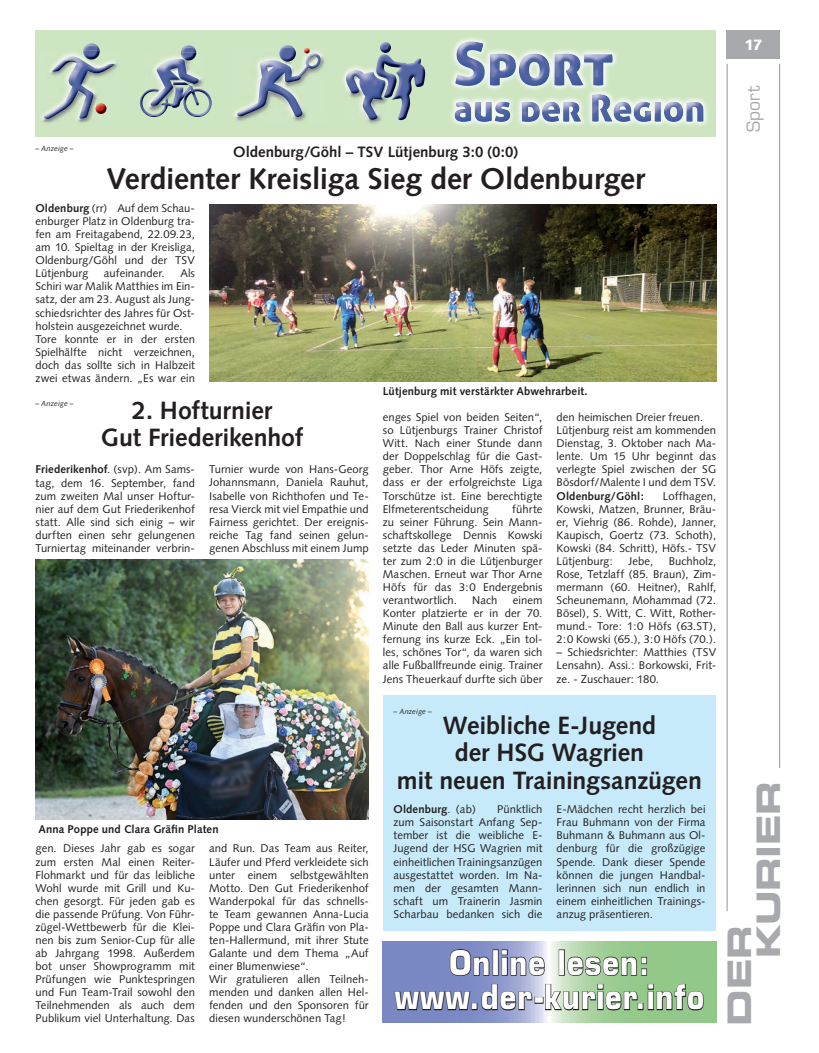
<style>
.page{position:relative;width:819px;height:1053px;background:#fff}
.page>*{position:absolute;margin:0;border:0;box-sizing:border-box;transform-origin:0 0}
.t1{font:700 33.12px/34.5px "Eurostile LT Std";letter-spacing:.04em;color:#fff;text-align:center;scale:.87 1}
.t2{font:32.5px/28.9px "Eurostile LT Std Bold Ex 2";letter-spacing:-.01em;color:#a8a9ad}
.t3{font:700 30px "Syntax LT Std";letter-spacing:-.005em;color:#231f20}
.t4{font:700 25px/27.5px "Syntax LT Std";letter-spacing:-.005em;color:#231f20;text-align:center}
.t5{font:17.5px "Eurostile LT Std";color:#a8a9ad}
.t6{font:700 15px "Syntax LT Std";color:#231f20}
.t7{font:900 15px "Syntax LT Std";color:#fff}
.t8{font:11.25px/13px "Syntax";letter-spacing:.005em;color:#231f20;text-align:justify}
.t9{font:700 11.25px "Syntax LT Std";letter-spacing:.01em;color:#231f20}
.t10{font:700 11.25px "Syntax";letter-spacing:.01em;color:#231f20}
.t11{font:italic 7.5px "Syntax LT Std";letter-spacing:.015em;color:#231f20}
.s1{font-weight:700}
.s2{font-weight:400}
</style>
<div class="page">
<div style="left:383px;top:695px;width:332px;height:235px;background:#c6eafa"></div>
<hr style="left:726px;top:64px;width:1px;height:847px;background:#939598">
<hr style="left:779px;top:64px;width:1px;height:703px;background:#939598">
<div style="left:726px;top:30px;width:54px;height:29px;background:#a8a9ad"></div>
<div style="left:35px;top:31px;width:681px;height:106px;background:#cde5c1"></div>
<img style="left:451px;top:38px;width:257px;height:88px">
<img style="left:455px;top:41px;width:157px;height:45px">
<img style="left:454px;top:94px;width:249px;height:28px">
<svg style="left:86px;top:43px;width:11px;height:3px"></svg>
<img style="left:83px;top:46px;width:17px;height:4px">
<img style="left:40px;top:50px;width:78px;height:73px">
<img style="left:44px;top:61px;width:70px;height:58px">
<svg style="left:91px;top:66px;width:5px;height:3px"></svg>
<svg style="left:52px;top:57px;width:32px;height:15px"></svg>
<svg style="left:96px;top:103px;width:10px;height:11px"></svg>
<svg style="left:184px;top:45px;width:10px;height:2px"></svg>
<img style="left:181px;top:47px;width:15px;height:6px">
<img style="left:164px;top:53px;width:40px;height:32px">
<img style="left:153px;top:59px;width:46px;height:26px">
<img style="left:149px;top:116px;width:54px;height:1px">
<img style="left:140px;top:85px;width:72px;height:31px">
<img style="left:173px;top:82px;width:16px;height:3px">
<img style="left:236px;top:119px;width:69px;height:3px">
<img style="left:233px;top:51px;width:92px;height:68px">
<img style="left:237px;top:54px;width:83px;height:63px">
<svg style="left:283px;top:45px;width:10px;height:2px"></svg>
<img style="left:279px;top:47px;width:17px;height:15px">
<svg style="left:304px;top:48px;width:15px;height:18px"></svg>
<svg style="left:380px;top:42px;width:11px;height:11px"></svg>
<img style="left:343px;top:72px;width:2px;height:14px">
<img style="left:345px;top:66px;width:36px;height:58px">
<img style="left:348px;top:70px;width:15px;height:3px">
<svg style="left:367px;top:115px;width:9px;height:5px"></svg>
<img style="left:346px;top:73px;width:30px;height:42px">
<svg style="left:363px;top:72px;width:13px;height:5px"></svg>
<svg style="left:371px;top:105px;width:3px;height:4px"></svg>
<img style="left:376px;top:54px;width:49px;height:66px">
<img style="left:35px;top:559px;width:334px;height:260px">
<img style="left:209px;top:204px;width:507px;height:177px">
<svg style="left:383px;top:941px;width:333px;height:81px;background:#95b1b1"></svg>
<svg style="left:449px;top:948px;width:41px;height:28px"></svg>
<div style="left:492px;top:949px;width:7px;height:26px;border:1px solid #231f20"></div>
<svg style="left:501px;top:948px;width:44px;height:28px"></svg>
<div style="left:558px;top:949px;width:7px;height:26px;border:1px solid #231f20"></div>
<svg style="left:566px;top:955px;width:81px;height:21px;background:#7a9673"></svg>
<svg style="left:393px;top:990px;width:78px;height:20px;background:#5a6289"></svg>
<div style="left:471px;top:1002px;width:6px;height:8px;border:1px solid #231f20"></div>
<svg style="left:481px;top:983px;width:52px;height:28px"></svg>
<div style="left:534px;top:996px;width:9px;height:7px;border:1px solid #231f20"></div>
<svg style="left:544px;top:983px;width:94px;height:28px;background:#91aa8b"></svg>
<div style="left:637px;top:1002px;width:6px;height:8px;border:1px solid #231f20"></div>
<svg style="left:647px;top:983px;width:57px;height:28px;background:#759c6d"></svg>
<p class="t7" style="left:744px;top:36px;width:20px">17</p>
<p class="t11" style="left:35px;top:144px;width:40px">– Anzeige –</p>
<p class="t6" style="left:233px;top:143px;width:286px">Oldenburg/Göhl – TSV Lütjenburg 3:0 (0:0)</p>
<p class="t3" style="left:106px;top:161px;width:540px">Verdienter Kreisliga Sieg der Oldenburger</p>
<p class="t8" style="left:35px;top:202px;width:161px"><span class="s1">Oldenburg</span> (rr) Auf dem Schau&shy;enburger Platz in Oldenburg tra&shy;fen am Freitagabend, 22.09.23, am 10. Spieltag in der Kreisliga, Oldenburg/Göhl und der TSV Lütjenburg</p>
<p class="t8" style="left:104px;top:267px;width:62px">aufeinander.</p>
<p class="t8" style="left:35px;top:267px;width:161px;text-align:left;text-indent:145px">Als<br>Schiri war Malik Matthies im Ein&shy;satz, der am 23. August als Jung&shy;schiedsrichter des Jahres für Ost&shy;holstein ausgezeichnet wurde.<br>Tore konnte er in der ersten<br>Spielhälfte nicht verzeichnen, doch das sollte sich in Halbzeit zwei etwas ändern. „Es war ein</p>
<p class="t11" style="left:35px;top:398px;width:40px">– Anzeige –</p>
<p class="t4" style="left:101px;top:396px;width:204px">2. Hofturnier<br>Gut Friederikenhof</p>
<p class="t8" style="left:35px;top:463px;width:161px"><span class="s1">Friederikenhof</span>. (svp). Am Sams&shy;tag, dem 16. September, fand zum zweiten Mal unser Hoftur&shy;nier auf dem Gut Friederikenhof statt. Alle sind sich einig – wir durften einen sehr gelungenen Turniertag miteinander verbrin-</p>
<p class="t8" style="left:209px;top:463px;width:161px">Turnier wurde von Hans-Georg Johannsmann, Daniela Rauhut, Isabelle von Richthofen und Te&shy;resa Vierck mit viel Empathie und Fairness gerichtet. Der ereignis&shy;reiche Tag fand seinen gelun&shy;genen Abschluss mit einem Jump</p>
<p class="t9" style="left:39px;top:822px;width:181px">Anna Poppe und Clara Gräfin Platen</p>
<p class="t8" style="left:35px;top:842px;width:161px">gen. Dieses Jahr gab es sogar zum ersten Mal einen Reiter-Flohmarkt und für das leibliche Wohl wurde mit Grill und Ku&shy;chen gesorgt. Für jeden gab es die passende Prüfung. Von Führ&shy;zügel-Wettbewerb für die Klei&shy;nen bis zum Senior-Cup für alle ab Jahrgang 1998. Außerdem bot unser Showprogramm mit Prüfungen wie Punktespringen und Fun Team-Trail sowohl den Teilnehmenden als auch dem Publikum viel Unterhaltung. Das</p>
<p class="t8" style="left:209px;top:842px;width:161px;text-align:left">and Run. Das Team aus Reiter,<br>Läufer und Pferd verkleidete sich unter einem selbstgewählten<br>Motto. Den Gut Friederikenhof<br>Wanderpokal für das schnells&shy;te Team gewannen Anna-Lucia<br>Poppe und Clara Gräfin von Pla&shy;ten-Hallermund, mit ihrer Stute<br>Galante und dem Thema „Auf einer Blumenwiese“.<br>Wir gratulieren allen Teilneh&shy;menden und danken allen Hel&shy;fenden und den Sponsoren für diesen wunderschönen Tag!</p>
<p class="t9" style="left:383px;top:385px;width:206px">Lütjenburg mit verstärkter Abwehrarbeit.</p>
<p class="t8" style="left:383px;top:411px;width:161px">enges Spiel von beiden Seiten“, so Lütjenburgs Trainer Christof Witt. Nach einer Stunde dann der Doppelschlag für die Gast&shy;geber. Thor Arne Höfs zeigte, dass er der erfolgreichste Liga Torschütze ist. Eine berechtigte Elfmeterentscheidung</p>
<p class="t8" style="left:383px;top:502px;width:161px;text-indent:129px">führte zu seiner Führung. Sein Mann&shy;schaftskollege Dennis Kowski setzte das Leder Minuten spä&shy;ter zum 2:0 in die Lütjenburger Maschen. Erneut war Thor Arne Höfs für das 3:0 Endergebnis verantwortlich.</p>
<p class="t8" style="left:472px;top:593px;width:27px">Nach</p>
<p class="t8" style="left:383px;top:593px;width:161px;text-indent:130px">einem Konter platzierte er in der 70.<br>Minute den Ball aus kurzer Ent&shy;fernung ins kurze Eck. „Ein tol&shy;les, schönes Tor“, da waren sich alle Fußballfreunde einig. Trainer Jens Theuerkauf durfte sich über</p>
<p class="t8" style="left:556px;top:411px;width:161px;text-align:left">den heimischen Dreier freuen.<br>Lütjenburg reist am kommenden<br>Dienstag, 3. Oktober nach Ma&shy;lente. Um 15 Uhr beginnt das verlegte Spiel zwischen der SG<br>Bösdorf/Malente I und dem TSV.<br><span class="s1">Oldenburg/Göhl:</span></p>
<p class="t8" style="left:556px;top:489px;width:161px;text-indent:106px">Loffhagen, Kowski, Matzen, Brunner, Bräu&shy;er, Viehrig (86. Rohde), Janner, Kaupisch, Goertz (73. Schoth), Kowski (84. Schritt), Höfs.- TSV Lütjenburg:</p>
<p class="t8" style="left:556px;top:554px;width:161px;text-indent:112px">Buchholz, Rose, Tetzlaff (85. Braun), Zim&shy;mermann (60. Heitner), Rahlf, Scheunemann, Mohammad (72.<br>Bösel), S. Witt, C. Witt, Rother&shy;mund.- Tore: 1:0 Höfs (63.ST), 2:0 Kowski (65.), 3:0 Höfs (70.).</p>
<p class="t8" style="left:556px;top:646px;width:161px">– Schiedsrichter: Matthies (TSV Lensahn). Assi.: Borkowski, Frit&shy;ze. - Zuschauer: 180.</p>
<p class="t8" style="left:628px;top:554px;width:26px">Jebe,</p>
<p class="t11" style="left:393px;top:706px;width:40px">– Anzeige –</p>
<p class="t4" style="left:397px;top:711px;width:306px">Weibliche E-Jugend<br>der HSG Wagrien<br>mit neuen Trainingsanzügen</p>
<p class="t10" style="left:393px;top:802px;width:84px">Oldenburg<span class="s2">. (ab)</span></p>
<p class="t8" style="left:393px;top:802px;width:150px;text-indent:104px">Pünktlich zum Saisonstart Anfang Sep&shy;tember ist die weibliche E-Jugend der HSG Wagrien mit einheitlichen Trainingsanzügen ausgestattet worden. Im Na&shy;men der gesamten Mann&shy;schaft um Trainerin Jasmin Scharbau bedanken sich die</p>
<p class="t8" style="left:556px;top:802px;width:150px">E-Mädchen recht herzlich bei Frau Buhmann von der Firma Buhmann &amp; Buhmann aus Ol&shy;denburg für die großzügige Spende. Dank dieser Spende können die jungen Handbal&shy;lerinnen sich nun endlich in einem einheitlichen Trainings&shy;anzug präsentieren.</p>
<p class="t1" style="left:395px;top:945px;width:357px">Online lesen: www.der-kurier.info</p>
<p class="t5" style="left:743px;top:132px;width:47px;rotate:-90deg">Sport</p>
<p class="t2" style="left:724px;top:958px;width:179px;text-indent:-67px;rotate:-90deg">DER<br>KURIER</p>
</div>
